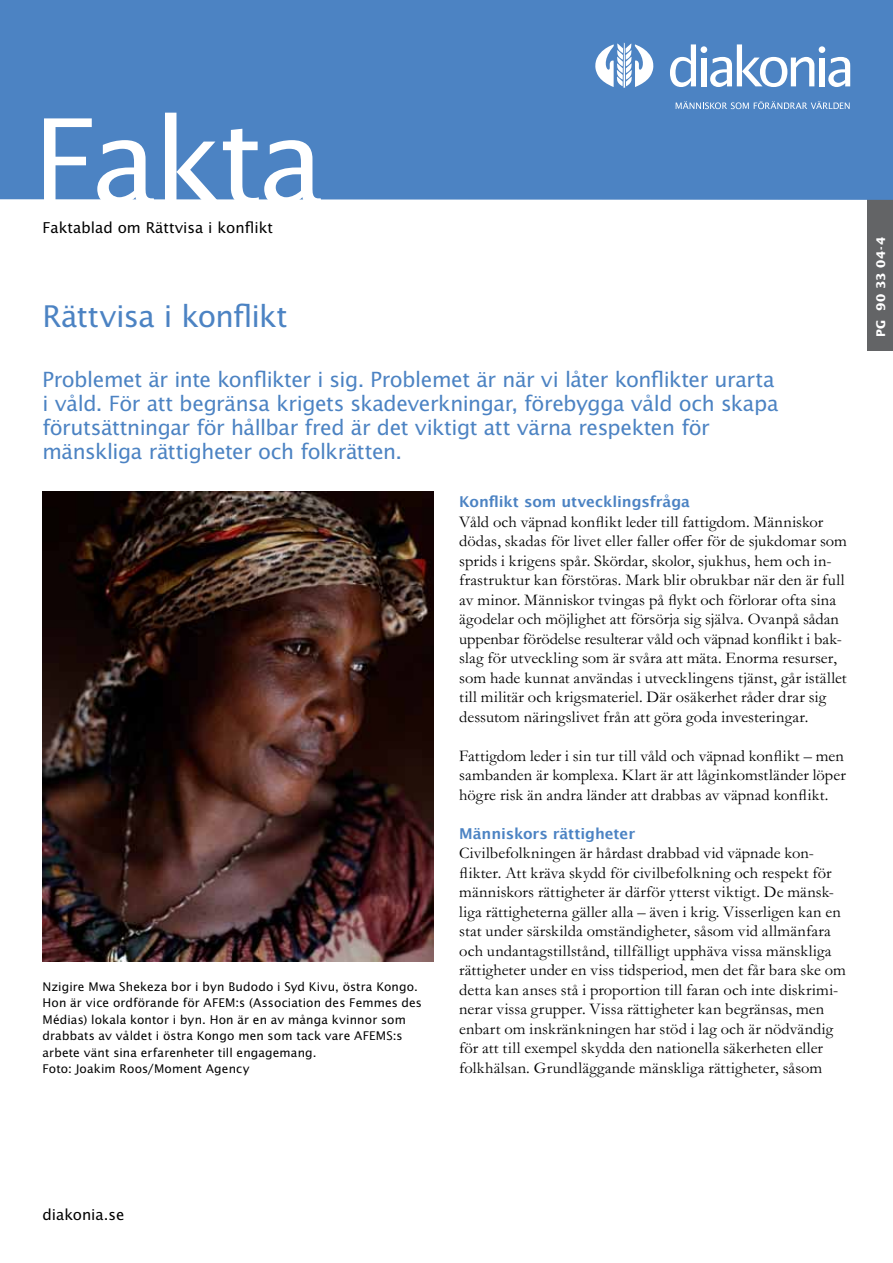
<style>
.page{position:relative;width:893px;height:1263px;background:#fff}
.page>*{position:absolute;margin:0;border:0;box-sizing:border-box;transform-origin:0 0}
.t1{font:120px "Lucida Sans";letter-spacing:-.04em;color:#fff}
.t2{font:30px "Lucida Sans";letter-spacing:-.02em;color:#4c83c3}
.t3{font:21px/24px "Lucida Sans";letter-spacing:-.02em;color:#4c83c3}
.t4{font:16.5px/19.5px "Garamond MT Pro";letter-spacing:.005em;color:#000}
.t5{font:700 15px "Lucida Grande";letter-spacing:-.005em;color:#4c83c3}
.t6{font:15px "Lucida Sans";color:#000}
.t7{font:12px/16.5px "Lucida Sans";letter-spacing:.01em;color:#000}
.t8{font:700 12px "Lucida Sans";letter-spacing:.01em;color:#fff}
</style>
<div class="page">
<div style="left:867px;top:162px;width:26px;height:189px;background:#636466"></div>
<div style="left:0;top:0;width:893px;height:200px;background:#4c83c3"></div>
<img style="left:43px;top:492px;width:391px;height:469px">
<svg style="left:595px;top:43px;width:60px;height:45px"></svg>
<svg style="left:676px;top:101px;width:174px;height:8px"></svg>
<svg style="left:670px;top:44px;width:26px;height:43px"></svg>
<div style="left:701px;top:46px;width:6px;height:7px;background:#fff;border-radius:50%"></div>
<div style="left:701px;top:58px;width:5px;height:28px;background:#fff"></div>
<div style="left:819px;top:46px;width:6px;height:7px;background:#fff;border-radius:50%"></div>
<div style="left:819px;top:58px;width:6px;height:28px;background:#fff"></div>
<svg style="left:710px;top:44px;width:104px;height:43px"></svg>
<svg style="left:828px;top:57px;width:22px;height:30px"></svg>
<h1 class="t1" style="left:32px;top:88px;width:294px">Fakta</h1>
<p class="t6" style="left:43px;top:218px;width:232px">Faktablad om Rättvisa i konflikt</p>
<h2 class="t2" style="left:43px;top:298px;width:247px">Rättvisa i konflikt</h2>
<p class="t3" style="left:43px;top:367px;width:738px">Problemet är inte konflikter i sig. Problemet är när vi låter konflikter urarta i våld. För att begränsa krigets skadeverkningar, förebygga våld och skapa förutsättningar för hållbar fred är det viktigt att värna respekten för mänskliga rättigheter och folkrätten.</p>
<p class="t5" style="left:459px;top:489px;width:232px">Konflikt som utvecklingsfråga</p>
<p class="t4" style="left:459px;top:512px;width:389px">Våld och väpnad konflikt leder till fattigdom. Människor dödas, skadas för livet eller faller offer för de sjukdomar som sprids i krigens spår. Skördar, skolor, sjukhus, hem och in&shy;frastruktur kan förstöras. Mark blir obrukbar när den är full av minor. Människor tvingas på flykt och förlorar ofta sina ägodelar och möjlighet att försörja sig själva. Ovanpå sådan uppenbar förödelse resulterar våld och väpnad konflikt i bak&shy;slag för utveckling som är svåra att mäta. Enorma resurser, som hade kunnat användas i utvecklingens tjänst, går istället till militär och krigsmateriel. Där osäkerhet råder drar sig dessutom näringslivet från att göra goda investeringar.</p>
<p class="t4" style="left:459px;top:746px;width:388px">Fattigdom leder i sin tur till våld och väpnad konflikt – men sambanden är komplexa. Klart är att låginkomstländer löper högre risk än andra länder att drabbas av väpnad konflikt.</p>
<p class="t5" style="left:459px;top:821px;width:177px">Människors rättigheter</p>
<p class="t4" style="left:459px;top:843px;width:388px">Civilbefolkningen är hårdast drabbad vid väpnade kon&shy;flikter. Att kräva skydd för civilbefolkning och respekt för människors rättigheter är därför ytterst viktigt. De mänsk&shy;liga rättigheterna gäller alla – även i krig. Visserligen kan en stat under särskilda omständigheter, såsom vid allmänfara och undantagstillstånd, tillfälligt upphäva vissa mänskliga rättigheter under en viss tidsperiod, men det får bara ske om detta kan anses stå i proportion till faran och inte diskrimi&shy;nerar vissa grupper. Vissa rättigheter kan begränsas, men enbart om inskränkningen har stöd i lag och är nödvändig för att till exempel skydda den nationella säkerheten eller folkhälsan. Grundläggande mänskliga rättigheter, såsom</p>
<p class="t7" style="left:43px;top:978px;width:381px">Nzigire Mwa Shekeza bor i byn Budodo i Syd Kivu, östra Kongo.<br>Hon är vice ordförande för AFEM:s (Association des Femmes des Médias) lokala kontor i byn. Hon är en av många kvinnor som drabbats av våldet i östra Kongo men som tack vare AFEMS:s arbete vänt sina erfarenheter till engagemang.<br>Foto: Joakim Roos/Moment Agency</p>
<p class="t8" style="left:874px;top:337px;width:102px;rotate:-90deg">PG 90 33 04-4</p>
<p class="t6" style="left:43px;top:1206px;width:83px">diakonia.se</p>
</div>
